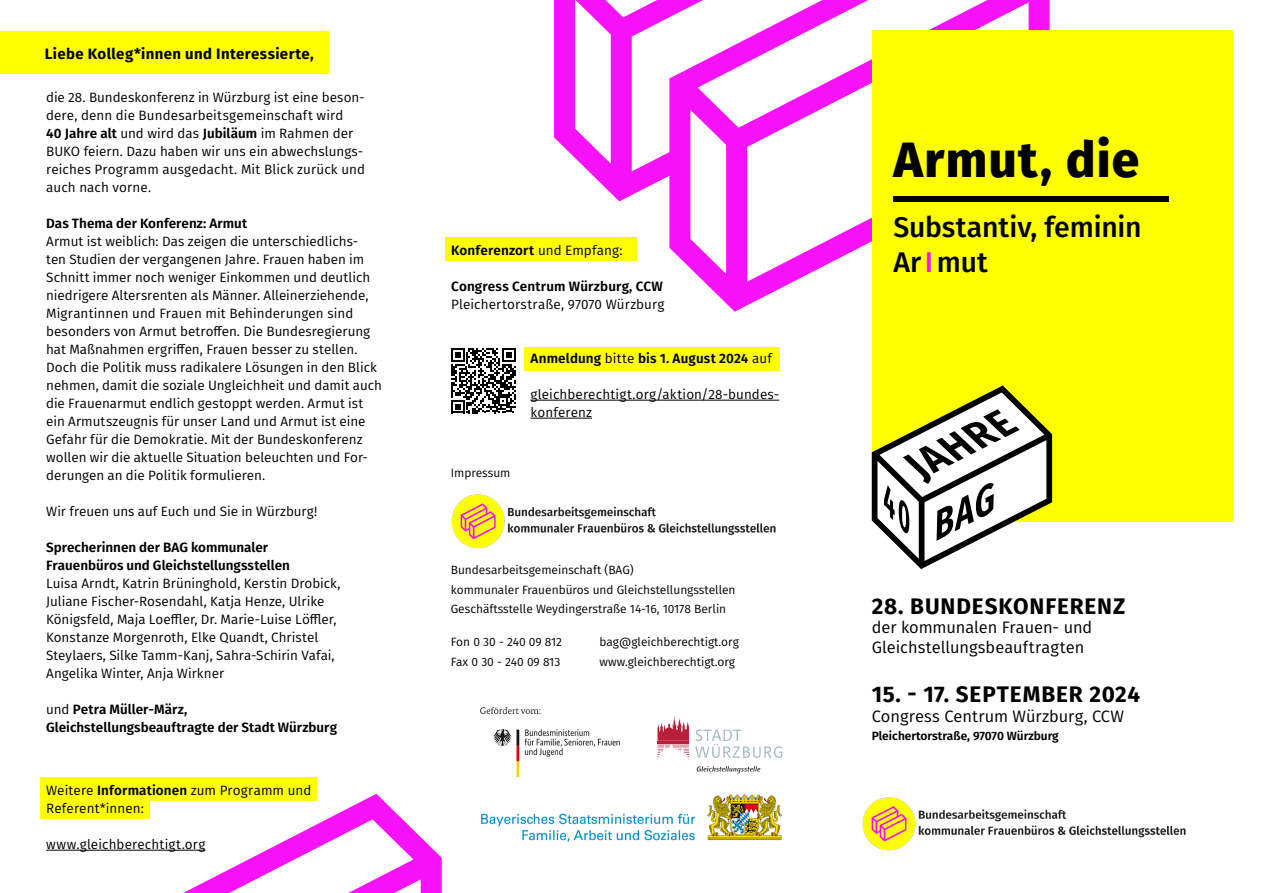
<style>
.page{position:relative;width:1263px;height:893px;background:#fff}
.page>*{position:absolute;margin:0;border:0;box-sizing:border-box;transform-origin:0 0}
.t1{font:800 49.5px "Fira Sans";letter-spacing:.025em;color:#000}
.t2{font:500 28.5px/34.2px "Fira Sans";letter-spacing:-.005em;color:#000}
.t3{font:700 22.5px "Fira Sans";letter-spacing:.04em;color:#000}
.t4{font:16.5px/19.8px "Fira Sans";color:#000}
.t5{font:700 15px "Fira Sans";letter-spacing:.03em;color:#000}
.t6{font:13.5px/18px "Fira Sans";color:#000}
.t7{font:600 13.5px/18px "Fira Sans";letter-spacing:.005em;color:#000}
.t8{font:12px/19.5px "Fira Sans";color:#000}
.t9{font:600 12px "Fira Sans";color:#000}
.s1{font-weight:600}
.s2{font-weight:400}
.s3{color:#f812f9}
</style>
<div class="page">
<svg style="left:554px;top:0;width:495px;height:312px"></svg>
<div style="left:872px;top:30px;width:360px;height:492px;background:#ffff01"></div>
<svg style="left:183px;top:794px;width:259px;height:99px"></svg>
<div style="left:524px;top:347px;width:255px;height:24px;background:#ffff01"></div>
<div style="left:446px;top:237px;width:191px;height:24px;background:#ffff01"></div>
<div style="left:41px;top:777px;width:276px;height:24px;background:#ffff01"></div>
<div style="left:41px;top:795px;width:109px;height:24px;background:#ffff01"></div>
<img style="left:862px;top:797px;width:324px;height:54px">
<hr style="left:46px;top:850px;width:159px;height:1px;background:#000">
<hr style="left:531px;top:400px;width:248px;height:1px;background:#000">
<hr style="left:531px;top:418px;width:61px;height:1px;background:#000">
<img style="left:451px;top:494px;width:325px;height:55px">
<svg style="left:451px;top:348px;width:65px;height:65px"></svg>
<img style="left:481px;top:707px;width:139px;height:70px">
<svg style="left:657px;top:717px;width:32px;height:43px"></svg>
<svg style="left:695px;top:729px;width:87px;height:29px"></svg>
<svg style="left:697px;top:766px;width:63px;height:7px"></svg>
<img style="left:481px;top:794px;width:301px;height:48px">
<div style="left:893px;top:196px;width:276px;height:5px;background:#000"></div>
<svg style="left:872px;top:385px;width:180px;height:184px"></svg>
<div style="left:0;top:31px;width:328px;height:42px;background:#ffff01"></div>
<p class="t5" style="left:45px;top:41px;width:270px">Liebe Kolleg*innen und Interessierte,</p>
<p class="t6" style="left:46px;top:88px;width:320px">die 28. Bundeskonferenz in Würzburg ist eine beson&shy;dere, denn die Bundesarbeitsgemeinschaft wird<br><span class="s1">40 Jahre alt</span> und wird das <span class="s1">Jubiläum</span> im Rahmen der BUKO feiern. Dazu haben wir uns ein abwechslungs&shy;reiches Programm ausgedacht. Mit Blick zurück und auch nach vorne.</p>
<p class="t7" style="left:46px;top:213px;width:202px">Das Thema der Konferenz: Armut</p>
<p class="t6" style="left:46px;top:232px;width:337px">Armut ist weiblich: Das zeigen die unterschiedlichs-<br>ten Studien der vergangenen Jahre. Frauen haben im Schnitt immer noch weniger Einkommen und deutlich niedrigere Altersrenten als Männer. Alleinerziehende, Migrantinnen und Frauen mit Behinderungen sind besonders von Armut betroffen. Die Bundesregierung hat Maßnahmen ergriffen, Frauen besser zu stellen.<br>Doch die Politik muss radikalere Lösungen in den Blick nehmen, damit die soziale Ungleichheit und damit auch die Frauenarmut endlich gestoppt werden. Armut ist ein Armutszeugnis für unser Land und Armut ist eine Gefahr für die Demokratie. Mit der Bundeskonferenz wollen wir die aktuelle Situation beleuchten und For&shy;derungen an die Politik formulieren.</p>
<p class="t6" style="left:46px;top:502px;width:273px">Wir freuen uns auf Euch und Sie in Würzburg!</p>
<p class="t7" style="left:46px;top:537px;width:245px">Sprecherinnen der BAG kommunaler<br>Frauenbüros und Gleichstellungsstellen</p>
<p class="t6" style="left:46px;top:574px;width:296px">Luisa Arndt, Katrin Brüninghold, Kerstin Drobick, Juliane Fischer-Rosendahl, Katja Henze, Ulrike Königsfeld, Maja Loeffler, Dr. Marie-Luise Löffler, Konstanze Morgenroth, Elke Quandt, Christel Steylaers, Silke Tamm-Kanj, Sahra-Schirin Vafai, Angelika Winter, Anja Wirkner</p>
<p class="t7" style="left:46px;top:699px;width:292px"><span class="s2">und</span> Petra Müller-März,<br>Gleichstellungsbeauftragte der Stadt Würzburg</p>
<p class="t6" style="left:46px;top:781px;width:267px">Weitere <span class="s1">Informationen</span> zum Programm und<br>Referent*innen:</p>
<p class="t6" style="left:46px;top:835px;width:161px">www.gleichberechtigt.org</p>
<p class="t7" style="left:451px;top:240px;width:173px">Konferenzort <span class="s2">und Empfang:</span></p>
<p class="t7" style="left:451px;top:276px;width:213px">Congress Centrum Würzburg, CCW</p>
<p class="t6" style="left:451px;top:295px;width:215px">Pleichertorstraße, 97070 Würzburg</p>
<p class="t8" style="left:451px;top:463px;width:61px">Impressum</p>
<p class="t7" style="left:531px;top:348px;width:243px">Anmeldung <span class="s2">bitte</span> bis 1. August 2024 <span class="s2">auf</span></p>
<p class="t6" style="left:531px;top:385px;width:250px">gleichberechtigt.org/aktion/28-bundes&shy;konferenz</p>
<p class="t8" style="left:451px;top:560px;width:286px">Bundesarbeitsgemeinschaft (BAG)<br>kommunaler Frauenbüros und Gleichstellungsstellen<br>Geschäftsstelle Weydingerstraße 14-16, 10178 Berlin</p>
<p class="t8" style="left:451px;top:632px;width:113px">Fon 0 30 - 240 09 812<br>Fax 0 30 - 240 09 813</p>
<p class="t8" style="left:600px;top:632px;width:141px">bag@gleichberechtigt.org www.gleichberechtigt.org</p>
<h1 class="t1" style="left:893px;top:117px;width:247px">Armut, die</h1>
<h2 class="t2" style="left:893px;top:209px;width:250px">Substantiv, feminin<br>Ar<span class="s3">I</span>mut</h2>
<h3 class="t3" style="left:872px;top:587px;width:255px">28. BUNDESKONFERENZ</h3>
<p class="t4" style="left:872px;top:617px;width:222px">der kommunalen Frauen- und<br>Gleichstellungsbeauftragten</p>
<h3 class="t3" style="left:872px;top:675px;width:270px">15. - 17. SEPTEMBER 2024</h3>
<p class="t4" style="left:872px;top:705px;width:254px">Congress Centrum Würzburg, CCW</p>
<p class="t9" style="left:872px;top:725px;width:189px">Pleichertorstraße, 97070 Würzburg</p>
</div>
